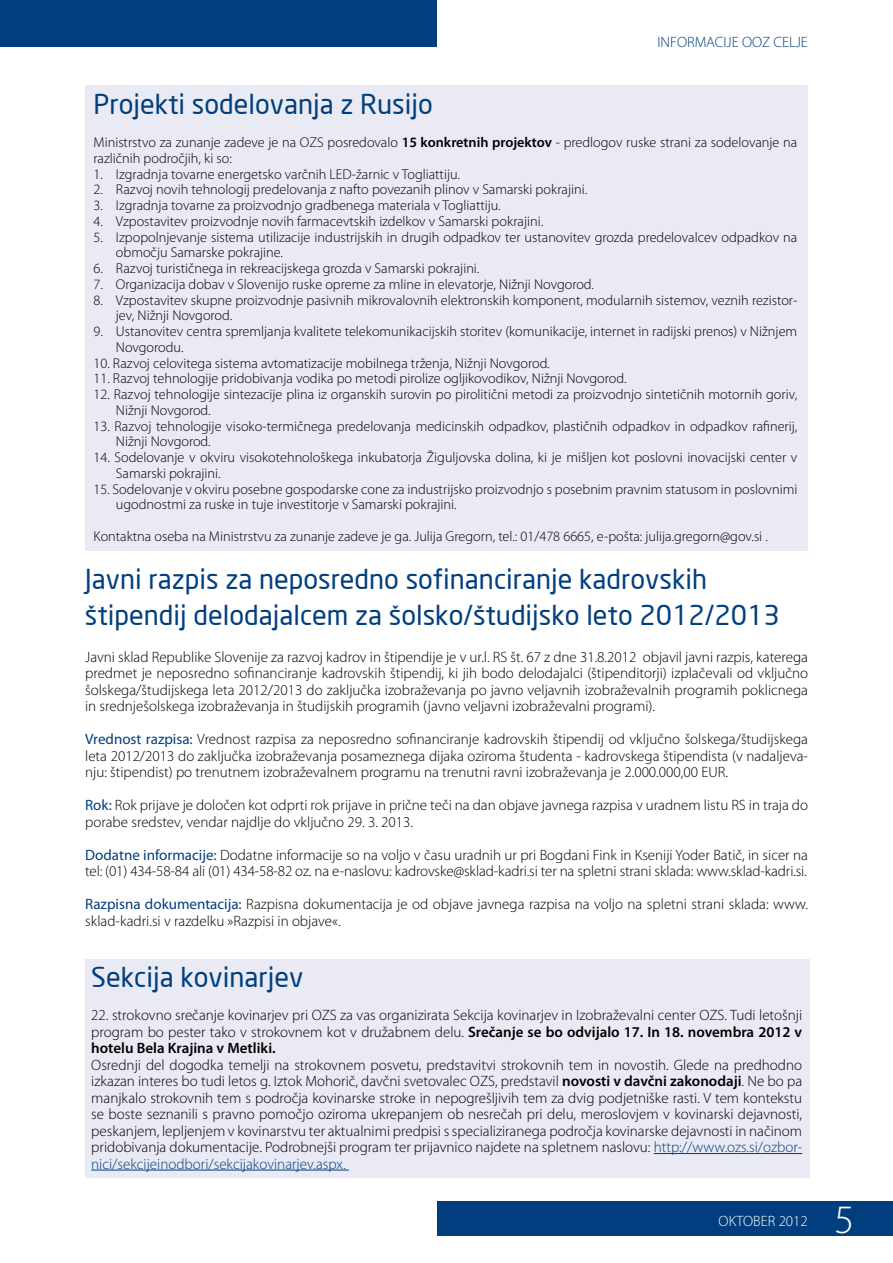
<style>
.page{position:relative;width:893px;height:1263px;background:#fff}
.page>*{position:absolute;margin:0;border:0;box-sizing:border-box;transform-origin:0 0}
.t1{font:300 40.5px "Myriad Pro";color:#fff}
.t2{font:27px/36px "S Dlight";color:#003e7e}
.t3{font:300 15px/16.5px "Myriad Pro";color:#000;text-align:justify}
.t4{font:300 15px "Myriad Pro";color:#003e7e}
.t5{font:300 15px "Myriad Pro";color:#fff}
.t6{font:300 14.25px/15.8px "Myriad Pro";color:#000}
.s1{font-weight:600}
.s2{font-weight:400;color:#003e7e}
.s3{color:#003e7e}
</style>
<div class="page">
<div style="left:437px;top:1201px;width:456px;height:34px;background:#003e7e"></div>
<div style="left:0;top:0;width:437px;height:47px;background:#003e7e"></div>
<div style="left:85px;top:85px;width:723px;height:466px;background:#e9eaf3"></div>
<div style="left:85px;top:960px;width:724px;height:218px;background:#e9eaf3"></div>
<hr style="left:654px;top:1153px;width:148px;height:1px;background:#003e7e">
<hr style="left:91px;top:1170px;width:258px;height:1px;background:#003e7e">
<p class="t4" style="left:657px;top:33px;width:152px">INFORMACIJE OOZ CELJE</p>
<h2 class="t2" style="left:93px;top:86px;width:341px">Projekti sodelovanja z Rusijo</h2>
<p class="t6" style="left:93px;top:135px;width:705px">Ministrstvo za zunanje zadeve je na OZS posredovalo <span class="s1">15 konkretnih projektov</span> - predlogov ruske strani za sodelovanje na različnih področjih, ki so:</p>
<p class="t6" style="left:93px;top:166px;width:368px">1. Izgradnja tovarne energetsko varčnih LED-žarnic v Togliattiju.</p>
<p class="t6" style="left:93px;top:182px;width:495px">2. Razvoj novih tehnologij predelovanja z nafto povezanih plinov v Samarski pokrajini.</p>
<p class="t6" style="left:93px;top:198px;width:409px">3. Izgradnja tovarne za proizvodnjo gradbenega materiala v Togliattiju.</p>
<p class="t6" style="left:93px;top:213px;width:451px">4. Vzpostavitev proizvodnje novih farmacevtskih izdelkov v Samarski pokrajini.</p>
<p class="t6" style="left:116px;top:229px;width:683px;text-indent:-23px">5. Izpopolnjevanje sistema utilizacije industrijskih in drugih odpadkov ter ustanovitev grozda predelovalcev odpadkov na območju Samarske pokrajine.</p>
<p class="t6" style="left:93px;top:261px;width:387px">6. Razvoj turističnega in rekreacijskega grozda v Samarski pokrajini.</p>
<p class="t6" style="left:93px;top:276px;width:502px">7. Organizacija dobav v Slovenijo ruske opreme za mline in elevatorje, Nižnji Novgorod.</p>
<p class="t6" style="left:116px;top:292px;width:683px;text-indent:-23px">8. Vzpostavitev skupne proizvodnje pasivnih mikrovalovnih elektronskih komponent, modularnih sistemov, veznih rezistor&shy;jev, Nižnji Novgorod.</p>
<p class="t6" style="left:116px;top:324px;width:683px;text-indent:-23px">9. Ustanovitev centra spremljanja kvalitete telekomunikacijskih storitev (komunikacije, internet in radijski prenos) v Nižnjem<br>Novgorodu.</p>
<p class="t6" style="left:93px;top:355px;width:458px">10. Razvoj celovitega sistema avtomatizacije mobilnega trženja, Nižnji Novgorod.</p>
<p class="t6" style="left:93px;top:371px;width:535px">11. Razvoj tehnologije pridobivanja vodika po metodi pirolize ogljikovodikov, Nižnji Novgorod.</p>
<p class="t6" style="left:116px;top:387px;width:683px;text-indent:-23px">12. Razvoj tehnologije sintezacije plina iz organskih surovin po pirolitični metodi za proizvodnjo sintetičnih motornih goriv,<br>Nižnji Novgorod.</p>
<p class="t6" style="left:116px;top:418px;width:683px;text-indent:-23px">13. Razvoj tehnologije visoko-termičnega predelovanja medicinskih odpadkov, plastičnih odpadkov in odpadkov rafinerij,<br>Nižnji Novgorod.</p>
<p class="t6" style="left:116px;top:450px;width:683px;text-indent:-23px">14. Sodelovanje v okviru visokotehnološkega inkubatorja Žiguljovska dolina, ki je mišljen kot poslovni inovacijski center v<br>Samarski pokrajini.</p>
<p class="t6" style="left:116px;top:481px;width:683px;text-indent:-23px">15. Sodelovanje v okviru posebne gospodarske cone za industrijsko proizvodnjo s posebnim pravnim statusom in poslovnimi ugodnostmi za ruske in tuje investitorje v Samarski pokrajini.</p>
<p class="t6" style="left:93px;top:528px;width:676px">Kontaktna oseba na Ministrstvu za zunanje zadeve je ga. Julija Gregorn, tel.: 01/478 6665, e-pošta: julija.gregorn@gov.si .</p>
<h2 class="t2" style="left:85px;top:561px;width:696px">Javni razpis za neposredno sofinanciranje kadrovskih štipendij delodajalcem za šolsko/študijsko leto 2012/2013</h2>
<p class="t3" style="left:85px;top:649px;width:724px">Javni sklad Republike Slovenije za razvoj kadrov in štipendije je v ur.l. RS št. 67 z dne 31.8.2012 objavil javni razpis, katerega predmet je neposredno sofinanciranje kadrovskih štipendij, ki jih bodo delodajalci (štipenditorji) izplačevali od vključno šolskega/študijskega leta 2012/2013 do zaključka izobraževanja po javno veljavnih izobraževalnih programih poklicnega in srednješolskega izobraževanja in študijskih programih (javno veljavni izobraževalni programi).</p>
<p class="t3" style="left:85px;top:731px;width:724px"><span class="s2">Vrednost razpisa:</span> Vrednost razpisa za neposredno sofinanciranje kadrovskih štipendij od vključno šolskega/študijskega leta 2012/2013 do zaključka izobraževanja posameznega dijaka oziroma študenta - kadrovskega štipendista (v nadaljeva&shy;nju: štipendist) po trenutnem izobraževalnem programu na trenutni ravni izobraževanja je 2.000.000,00 EUR.</p>
<p class="t3" style="left:85px;top:797px;width:724px"><span class="s2">Rok:</span> Rok prijave je določen kot odprti rok prijave in prične teči na dan objave javnega razpisa v uradnem listu RS in traja do porabe sredstev, vendar najdlje do vključno 29. 3. 2013.</p>
<p class="t3" style="left:85px;top:847px;width:724px"><span class="s2">Dodatne informacije:</span> Dodatne informacije so na voljo v času uradnih ur pri Bogdani Fink in Kseniji Yoder Batič, in sicer na tel: (01) 434-58-84 ali (01) 434-58-82 oz. na e-naslovu: kadrovske@sklad-kadri.si ter na spletni strani sklada: www.sklad-kadri.si.</p>
<p class="t3" style="left:85px;top:896px;width:724px"><span class="s2">Razpisna dokumentacija:</span> Razpisna dokumentacija je od objave javnega razpisa na voljo na spletni strani sklada: www. sklad-kadri.si v razdelku »Razpisi in objave«.</p>
<h2 class="t2" style="left:91px;top:960px;width:214px">Sekcija kovinarjev</h2>
<p class="t3" style="left:91px;top:1007px;width:712px">22. strokovno srečanje kovinarjev pri OZS za vas organizirata Sekcija kovinarjev in Izobraževalni center OZS. Tudi letošnji program bo pester tako v strokovnem kot v družabnem delu. <span class="s1">Srečanje se bo odvijalo 17. In 18. novembra 2012 v hotelu Bela Krajina v Metliki.</span></p>
<p class="t3" style="left:91px;top:1056px;width:712px">Osrednji del dogodka temelji na strokovnem posvetu, predstavitvi strokovnih tem in novostih. Glede na predhodno izkazan interes bo tudi letos g. Iztok Mohorič, davčni svetovalec OZS, predstavil <span class="s1">novosti v davčni zakonodaji</span>. Ne bo pa manjkalo strokovnih tem s področja kovinarske stroke in nepogrešljivih tem za dvig podjetniške rasti. V tem kontekstu se boste seznanili s pravno pomočjo oziroma ukrepanjem ob nesrečah pri delu, meroslovjem v kovinarski dejavnosti, peskanjem, lepljenjem v kovinarstvu ter aktualnimi predpisi s specializiranega področja kovinarske dejavnosti in načinom pridobivanja dokumentacije. Podrobnejši program ter prijavnico najdete na spletnem naslovu: <span class="s3">http://www.ozs.si/ozbor&shy;nici/sekcijeinodbori/sekcijakovinarjev.aspx.</span></p>
<p class="t5" style="left:719px;top:1212px;width:91px">OKTOBER 2012</p>
<h1 class="t1" style="left:835px;top:1197px;width:21px">5</h1>
</div>
